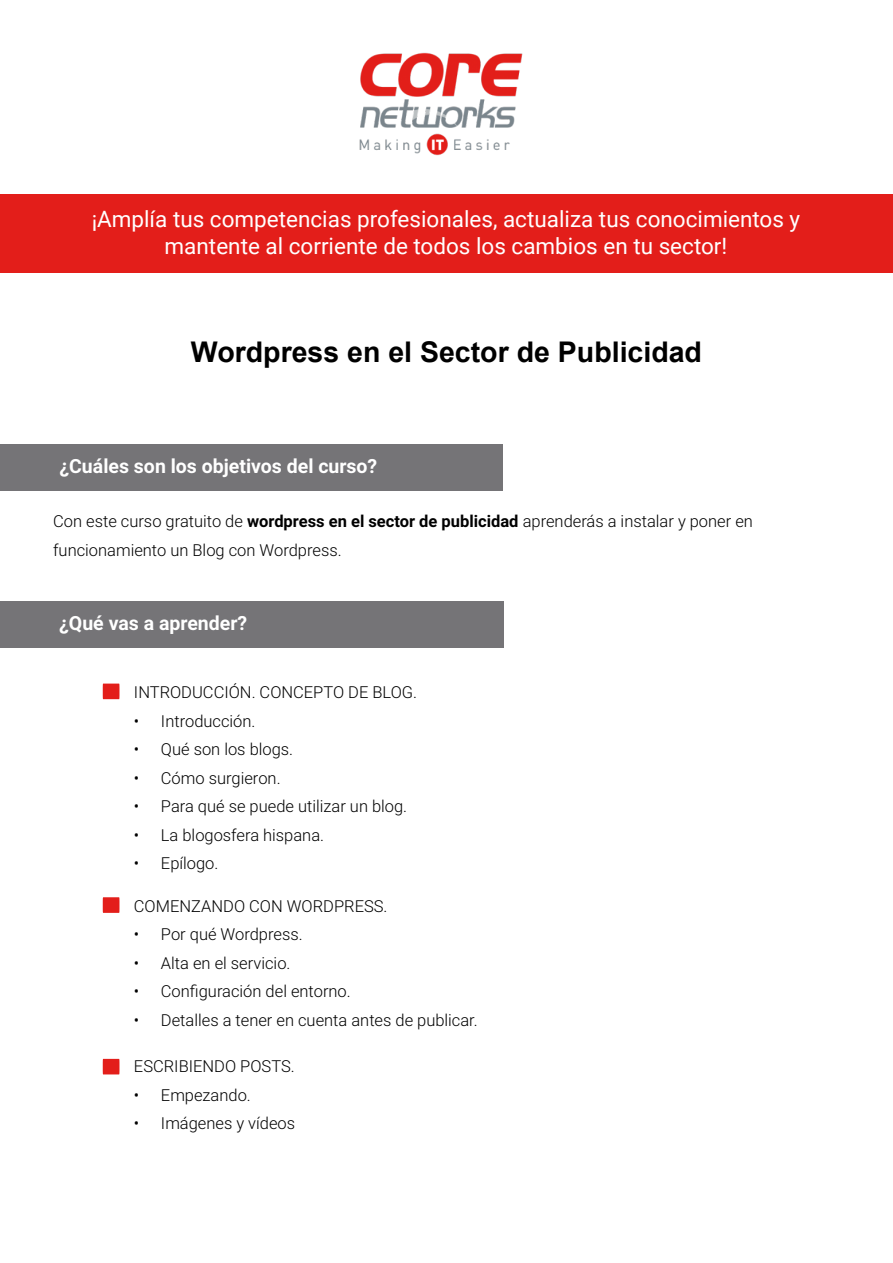
<style>
.page{position:relative;width:893px;height:1263px;background:#fff}
.page>*{position:absolute;margin:0;border:0;box-sizing:border-box;transform-origin:0 0}
.t1{font:700 28.5px "Arial";color:#000}
.t2{font:22.5px/27px "Roboto";color:#fff;text-align:center}
.t3{font:700 19.5px "Roboto";color:#fff}
.t4{font:300 16.5px/28.5px "Roboto";color:#000}
.s1{font-weight:700}
</style>
<div class="page">
<div style="left:0;top:194px;width:893px;height:78px;background:#e31e1a"></div>
<div style="left:0;top:444px;width:503px;height:46px;background:#757477"></div>
<div style="left:0;top:601px;width:504px;height:46px;background:#757477"></div>
<svg style="left:103px;top:684px;width:16px;height:15px"></svg>
<svg style="left:103px;top:897px;width:16px;height:16px"></svg>
<svg style="left:103px;top:1059px;width:16px;height:15px"></svg>
<img style="left:359px;top:52px;width:164px;height:104px">
<h2 class="t2" style="left:92px;top:204px;width:710px">¡Amplía tus competencias profesionales, actualiza tus conocimientos y mantente al corriente de todos los cambios en tu sector!</h2>
<h1 class="t1" style="left:191px;top:332px;width:513px">Wordpress en el Sector de Publicidad</h1>
<p class="t3" style="left:60px;top:452px;width:319px">¿Cuáles son los objetivos del curso?</p>
<p class="t4" style="left:53px;top:506px;width:701px">Con este curso gratuito de <span class="s1">wordpress en el sector de publicidad</span> aprenderás a instalar y poner en funcionamiento un Blog con Wordpress.</p>
<p class="t3" style="left:59px;top:609px;width:190px">¿Qué vas a aprender?</p>
<p class="t4" style="left:134px;top:677px;width:285px">INTRODUCCIÓN. CONCEPTO DE BLOG.</p>
<p class="t4" style="left:134px;top:706px;width:123px">• Introducción.</p>
<p class="t4" style="left:134px;top:734px;width:161px">• Qué son los blogs.</p>
<p class="t4" style="left:134px;top:763px;width:148px">• Cómo surgieron.</p>
<p class="t4" style="left:134px;top:791px;width:275px">• Para qué se puede utilizar un blog.</p>
<p class="t4" style="left:134px;top:820px;width:192px">• La blogosfera hispana.</p>
<p class="t4" style="left:134px;top:848px;width:86px">• Epílogo.</p>
<p class="t4" style="left:134px;top:891px;width:255px">COMENZANDO CON WORDPRESS.</p>
<p class="t4" style="left:134px;top:919px;width:170px">• Por qué Wordpress.</p>
<p class="t4" style="left:134px;top:948px;width:158px">• Alta en el servicio.</p>
<p class="t4" style="left:134px;top:976px;width:218px">• Configuración del entorno.</p>
<p class="t4" style="left:134px;top:1005px;width:345px">• Detalles a tener en cuenta antes de publicar.</p>
<p class="t4" style="left:134px;top:1051px;width:162px">ESCRIBIENDO POSTS.</p>
<p class="t4" style="left:134px;top:1080px;width:118px">• Empezando.</p>
<p class="t4" style="left:134px;top:1108px;width:163px">• Imágenes y vídeos</p>
</div>
